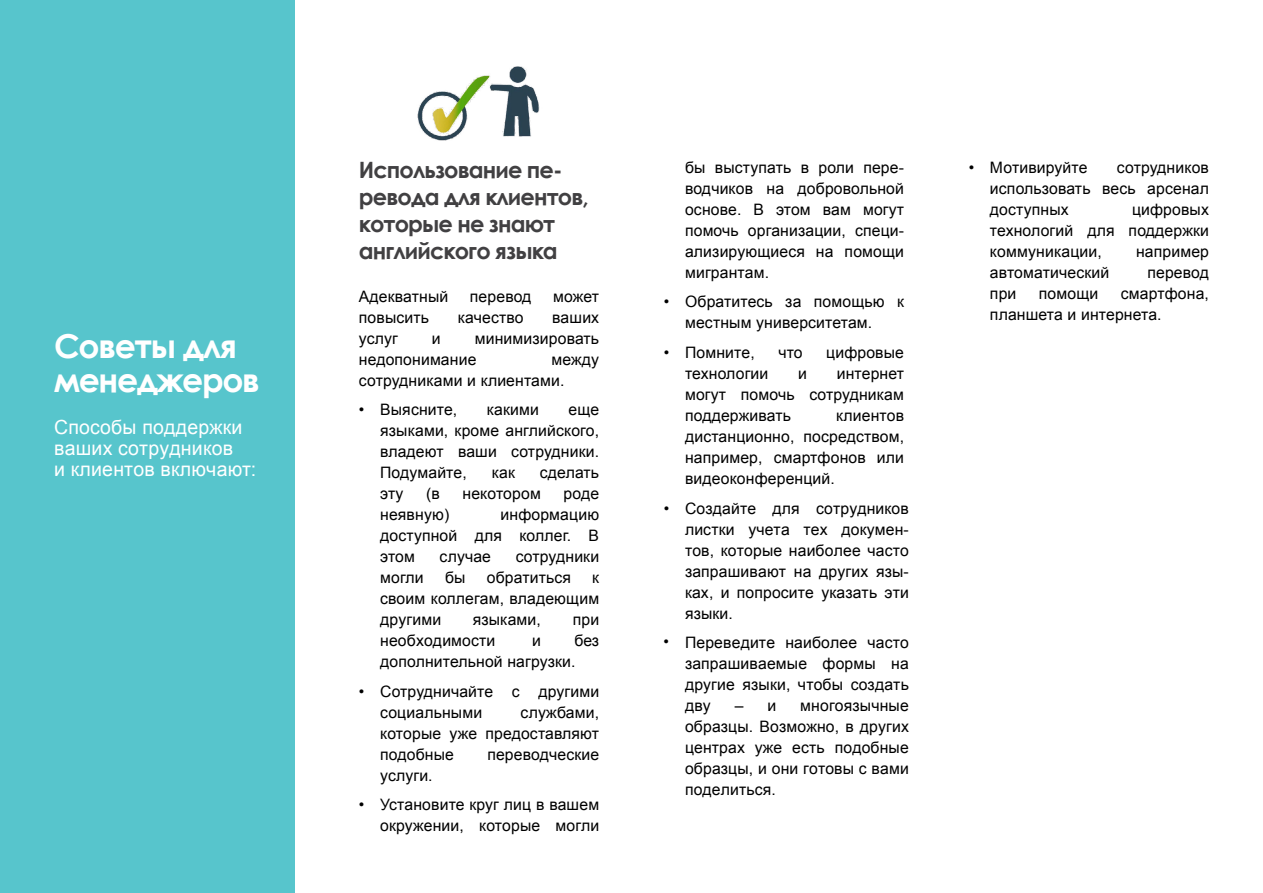
<style>
.page{position:relative;width:1263px;height:893px;background:#fff}
.page>*{position:absolute;margin:0;border:0;box-sizing:border-box;transform-origin:0 0}
.t1{font:700 33px/34.5px "Century Gothic";letter-spacing:-.04em;color:#fff}
.t2{font:700 22.5px/27px "Century Gothic";letter-spacing:-.04em;color:#414042}
.t3{font:19.5px/21px "Arial";letter-spacing:.01em;color:#fff}
.t4{font:15.75px/21px "Arial";letter-spacing:.01em;color:#000;text-align:justify}
</style>
<div class="page">
<div style="left:0;top:0;width:294px;height:893px;background:#57c5cc"></div>
<img style="left:417px;top:66px;width:123px;height:75px">
<h1 class="t1" style="left:54px;top:327px;width:207px">Советы для менеджеров</h1>
<p class="t3" style="left:54px;top:417px;width:203px">Способы поддержки ваших сотрудников<br>и клиентов включают:</p>
<h2 class="t2" style="left:359px;top:156px;width:231px">Использование пе&shy;ревода для клиентов, которые не знают английского языка</h2>
<p class="t4" style="left:359px;top:286px;width:91px">Адекватный</p>
<p class="t4" style="left:470px;top:286px;width:63px">перевод</p>
<p class="t4" style="left:553px;top:286px;width:48px">может</p>
<p class="t4" style="left:359px;top:307px;width:72px">повысить</p>
<p class="t4" style="left:458px;top:307px;width:67px">качество</p>
<p class="t4" style="left:552px;top:307px;width:48px">ваших</p>
<p class="t4" style="left:359px;top:328px;width:41px">услуг</p>
<p class="t4" style="left:432px;top:328px;width:10px">и</p>
<p class="t4" style="left:359px;top:328px;width:242px;text-indent:116px">минимизировать недопонимание</p>
<p class="t4" style="left:359px;top:349px;width:242px;text-indent:193px">между сотрудниками и клиентами.</p>
<p class="t4" style="left:359px;top:399px;width:100px">• Выясните,</p>
<p class="t4" style="left:487px;top:399px;width:54px">какими</p>
<p class="t4" style="left:380px;top:399px;width:221px;text-indent:188px">еще языками, кроме английского, владеют ваши сотрудники.<br>Подумайте,</p>
<p class="t4" style="left:492px;top:462px;width:25px">как</p>
<p class="t4" style="left:540px;top:462px;width:61px">сделать</p>
<p class="t4" style="left:380px;top:483px;width:25px">эту</p>
<p class="t4" style="left:426px;top:483px;width:15px">(в</p>
<p class="t4" style="left:462px;top:483px;width:80px">некотором</p>
<p class="t4" style="left:563px;top:483px;width:37px">роде</p>
<p class="t4" style="left:380px;top:504px;width:71px">неявную)</p>
<p class="t4" style="left:380px;top:504px;width:220px;text-indent:120px">информацию доступной для коллег. В этом</p>
<p class="t4" style="left:440px;top:546px;width:53px">случае</p>
<p class="t4" style="left:516px;top:546px;width:85px">сотрудники</p>
<p class="t4" style="left:380px;top:567px;width:45px">могли</p>
<p class="t4" style="left:445px;top:567px;width:22px">бы</p>
<p class="t4" style="left:487px;top:567px;width:86px">обратиться</p>
<p class="t4" style="left:380px;top:567px;width:220px;text-indent:212px">к своим коллегам, владеющим другими</p>
<p class="t4" style="left:473px;top:609px;width:70px">языками,</p>
<p class="t4" style="left:573px;top:609px;width:28px">при</p>
<p class="t4" style="left:380px;top:630px;width:117px">необходимости</p>
<p class="t4" style="left:532px;top:630px;width:10px">и</p>
<p class="t4" style="left:380px;top:630px;width:220px;text-indent:194px">без дополнительной нагрузки.</p>
<p class="t4" style="left:380px;top:681px;width:220px;text-indent:-21px">• Сотрудничайте с другими социальными</p>
<p class="t4" style="left:380px;top:702px;width:220px;text-indent:140px">службами, которые уже предоставляют подобные</p>
<p class="t4" style="left:487px;top:744px;width:113px">переводческие</p>
<p class="t4" style="left:380px;top:765px;width:54px">услуги.</p>
<p class="t4" style="left:359px;top:794px;width:242px;text-align:right">• Установите круг лиц в вашем окружении, которые могли</p>
<p class="t4" style="left:685px;top:157px;width:220px">бы выступать в роли пере&shy;водчиков на добровольной основе. В этом вам могут помочь организации, специ&shy;ализирующиеся на помощи мигрантам.</p>
<p class="t4" style="left:685px;top:292px;width:220px;text-indent:-21px">• Обратитесь за помощью к местным университетам.</p>
<p class="t4" style="left:664px;top:342px;width:92px">• Помните,</p>
<p class="t4" style="left:778px;top:342px;width:26px">что</p>
<p class="t4" style="left:826px;top:342px;width:79px">цифровые</p>
<p class="t4" style="left:685px;top:363px;width:85px">технологии</p>
<p class="t4" style="left:798px;top:363px;width:10px">и</p>
<p class="t4" style="left:685px;top:363px;width:220px;text-indent:152px">интернет могут помочь сотрудникам поддерживать</p>
<p class="t4" style="left:685px;top:405px;width:220px;text-indent:151px">клиентов дистанционно, посредством, например, смартфонов или видеоконференций.</p>
<p class="t4" style="left:685px;top:498px;width:225px">Создайте для сотрудников листки учета тех докумен&shy;тов, которые наиболее часто запрашивают на других язы&shy;ках, и попросите указать эти языки.</p>
<p class="t4" style="left:685px;top:632px;width:225px">Переведите наиболее часто запрашиваемые формы на другие языки, чтобы создать дву</p>
<p class="t4" style="left:664px;top:498px;width:7px">•</p>
<p class="t4" style="left:664px;top:631px;width:7px">•</p>
<p class="t4" style="left:685px;top:695px;width:225px;text-indent:115px">многоязычные образцы. Возможно, в других центрах уже есть подобные образцы, и они готовы с вами поделиться.</p>
<p class="t4" style="left:735px;top:695px;width:43px">– и</p>
<p class="t4" style="left:969px;top:157px;width:120px">• Мотивируйте</p>
<p class="t4" style="left:990px;top:157px;width:220px;text-indent:127px">сотрудников использовать весь арсенал доступных</p>
<p class="t4" style="left:990px;top:199px;width:220px;text-align:left;text-indent:142px">цифровых технологий для поддержки коммуникации, автоматический</p>
<p class="t4" style="left:1136px;top:241px;width:75px;text-align:right">например перевод</p>
<p class="t4" style="left:990px;top:283px;width:220px;text-indent:131px">смартфона, планшета и интернета.</p>
<p class="t4" style="left:990px;top:283px;width:28px">при</p>
<p class="t4" style="left:1039px;top:283px;width:61px">помощи</p>
</div>
